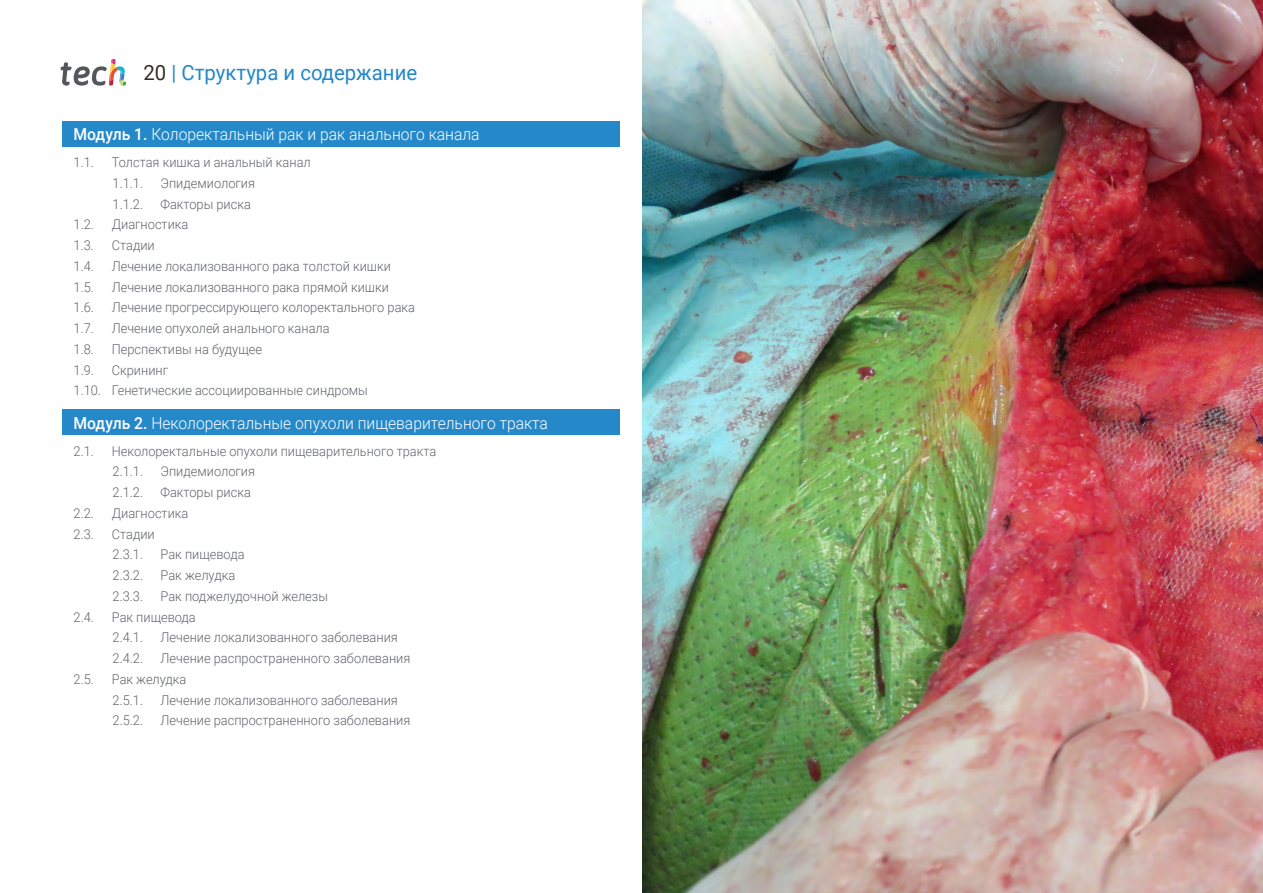
<style>
.page{position:relative;width:1263px;height:893px;background:#fff}
.page>*{position:absolute;margin:0;border:0;box-sizing:border-box;transform-origin:0 0}
.t1{font:21px "Roboto";color:#2488c9}
.t2{font:300 16.5px "Roboto";color:#fff;scale:.95 1}
.t3{font:300 13.5px/20.7px "Roboto";color:#61646a;scale:.95 1}
.s1{color:#312e20}
.s2{font-weight:500}
</style>
<div class="page">
<svg style="left:61px;top:59px;width:65px;height:27px"></svg>
<div style="left:63px;top:121px;width:557px;height:25px;background:#2488c9"></div>
<div style="left:63px;top:410px;width:557px;height:25px;background:#2488c9"></div>
<img style="left:642px;top:0;width:621px;height:893px">
<h1 class="t1" style="left:144px;top:57px;width:275px"><span class="s1">20</span> | Структура и содержание</h1>
<p class="t2" style="left:74px;top:123px;width:429px"><span class="s2">Модуль 1.</span> Колоректальный рак и рак анального канала</p>
<p class="t3" style="left:74px;top:151px;width:23px">1.1.</p>
<p class="t3" style="left:112px;top:151px;width:211px">Толстая кишка и анальный канал<br>1.1.1.</p>
<p class="t3" style="left:161px;top:172px;width:101px">Эпидемиология</p>
<p class="t3" style="left:113px;top:193px;width:34px">1.1.2.</p>
<p class="t3" style="left:161px;top:193px;width:97px">Факторы риска</p>
<p class="t3" style="left:74px;top:214px;width:23px">1.2.</p>
<p class="t3" style="left:112px;top:214px;width:82px">Диагностика</p>
<p class="t3" style="left:74px;top:234px;width:23px">1.3.</p>
<p class="t3" style="left:112px;top:234px;width:47px">Стадии</p>
<p class="t3" style="left:74px;top:255px;width:23px">1.4.</p>
<p class="t3" style="left:112px;top:255px;width:295px">Лечение локализованного рака толстой кишки</p>
<p class="t3" style="left:74px;top:276px;width:23px">1.5.</p>
<p class="t3" style="left:112px;top:276px;width:293px">Лечение локализованного рака прямой кишки</p>
<p class="t3" style="left:74px;top:297px;width:23px">1.6.</p>
<p class="t3" style="left:112px;top:297px;width:321px">Лечение прогрессирующего колоректального рака</p>
<p class="t3" style="left:74px;top:317px;width:23px">1.7.</p>
<p class="t3" style="left:112px;top:317px;width:231px">Лечение опухолей анального канала</p>
<p class="t3" style="left:74px;top:338px;width:23px">1.8.</p>
<p class="t3" style="left:112px;top:338px;width:160px">Перспективы на будущее</p>
<p class="t3" style="left:74px;top:359px;width:23px">1.9.</p>
<p class="t3" style="left:74px;top:359px;width:311px;text-indent:38px">Скрининг<br>1.10. Генетические ассоциированные синдромы</p>
<p class="t2" style="left:74px;top:411px;width:501px"><span class="s2">Модуль 2.</span> Неколоректальные опухоли пищеварительного тракта</p>
<p class="t3" style="left:74px;top:440px;width:23px">2.1.</p>
<p class="t3" style="left:112px;top:440px;width:343px">Неколоректальные опухоли пищеварительного тракта<br>2.1.1.</p>
<p class="t3" style="left:161px;top:461px;width:101px">Эпидемиология</p>
<p class="t3" style="left:113px;top:481px;width:34px">2.1.2.</p>
<p class="t3" style="left:161px;top:481px;width:97px">Факторы риска</p>
<p class="t3" style="left:74px;top:502px;width:23px">2.2.</p>
<p class="t3" style="left:112px;top:502px;width:82px">Диагностика</p>
<p class="t3" style="left:74px;top:523px;width:23px">2.3.</p>
<p class="t3" style="left:112px;top:523px;width:47px">Стадии<br>2.3.1.</p>
<p class="t3" style="left:161px;top:544px;width:90px">Рак пищевода</p>
<p class="t3" style="left:113px;top:564px;width:34px">2.3.2.</p>
<p class="t3" style="left:161px;top:564px;width:80px">Рак желудка</p>
<p class="t3" style="left:113px;top:585px;width:34px">2.3.3.</p>
<p class="t3" style="left:161px;top:585px;width:178px">Рак поджелудочной железы</p>
<p class="t3" style="left:74px;top:606px;width:23px">2.4.</p>
<p class="t3" style="left:112px;top:606px;width:90px">Рак пищевода<br>2.4.1.</p>
<p class="t3" style="left:161px;top:627px;width:251px">Лечение локализованного заболевания</p>
<p class="t3" style="left:113px;top:647px;width:34px">2.4.2.</p>
<p class="t3" style="left:161px;top:647px;width:264px">Лечение распространенного заболевания</p>
<p class="t3" style="left:74px;top:668px;width:23px">2.5.</p>
<p class="t3" style="left:112px;top:668px;width:80px">Рак желудка<br>2.5.1.</p>
<p class="t3" style="left:161px;top:689px;width:251px">Лечение локализованного заболевания</p>
<p class="t3" style="left:113px;top:710px;width:34px">2.5.2.</p>
<p class="t3" style="left:161px;top:710px;width:264px">Лечение распространенного заболевания</p>
</div>
